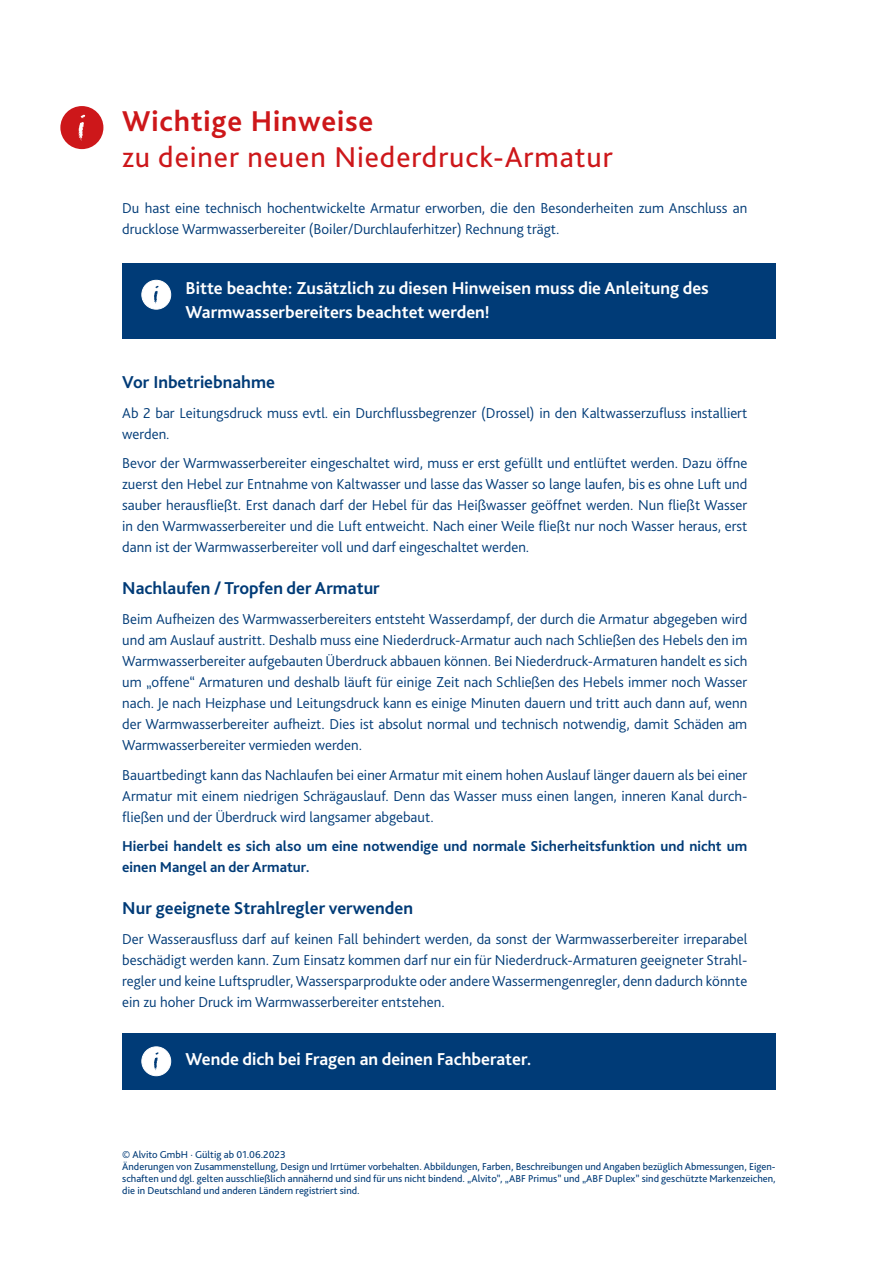
<style>
.page{position:relative;width:893px;height:1263px;background:#fff}
.page>*{position:absolute;margin:0;border:0;box-sizing:border-box;transform-origin:0 0}
.t1{font:30px "Bliss Pro";letter-spacing:.03em;color:#cd171a}
.t2{font:700 30px "Bliss Pro";letter-spacing:.03em;color:#cd171a}
.t3{font:700 18px "Bliss Pro";color:#fff}
.Bliss_bold_2mm{font:700 18px "Bliss Pro";color:#003b77}
.Bliss_light_2mm{font:300 15px/21px "Bliss Pro";color:#003b77}
.Bliss_light_5mm{font:300 15px/21px "Bliss Pro";color:#003b77;text-align:justify}
.Bliss_light_5mm-2{font:700 15px/21px "Bliss Pro";color:#003b77}
.t4{font:10.5px/12px "Bliss Pro";color:#003b77;text-align:justify}
</style>
<div class="page">
<div style="left:122px;top:263px;width:654px;height:75px;background:#003b77"></div>
<div style="left:122px;top:1033px;width:654px;height:57px;background:#003b77"></div>
<div style="left:62px;top:107px;width:40px;height:41px;background:#cd171a;border-radius:50%"></div>
<div style="left:60px;top:106px;width:43px;height:43px;border:2px solid #cd171a;border-radius:50%"></div>
<svg style="left:78px;top:115px;width:7px;height:25px"></svg>
<div style="left:142px;top:280px;width:29px;height:29px;background:#fff;border-radius:50%"></div>
<div style="left:141px;top:280px;width:30px;height:30px;border:1px solid #fff;border-radius:50%"></div>
<svg style="left:154px;top:286px;width:5px;height:18px"></svg>
<div style="left:142px;top:1047px;width:29px;height:29px;background:#fff;border-radius:50%"></div>
<div style="left:141px;top:1046px;width:30px;height:30px;border:1px solid #fff;border-radius:50%"></div>
<svg style="left:154px;top:1052px;width:5px;height:18px"></svg>
<p class="t2" style="left:122px;top:103px;width:253px">Wichtige Hinweise</p>
<p class="t1" style="left:122px;top:139px;width:492px">zu deiner neuen Niederdruck-Armatur</p>
<p class="Bliss_light_2mm" style="left:122px;top:197px;width:627px">Du hast eine technisch hochentwickelte Armatur erworben, die den Besonderheiten zum Anschluss an drucklose Warmwasserbereiter (Boiler/Durchlauferhitzer) Rechnung trägt.</p>
<p class="t3" style="left:186px;top:276px;width:525px">Bitte beachte: Zusätzlich zu diesen Hinweisen muss die Anleitung des</p>
<p class="t3" style="left:186px;top:300px;width:306px">Warmwasserbereiters beachtet werden!</p>
<p class="Bliss_bold_2mm" style="left:122px;top:371px;width:154px">Vor Inbetriebnahme</p>
<p class="Bliss_light_2mm" style="left:122px;top:402px;width:627px">Ab 2 bar Leitungsdruck muss evtl. ein Durchflussbegrenzer (Drossel) in den Kaltwasserzufluss installiert werden.</p>
<p class="Bliss_light_5mm" style="left:122px;top:453px;width:627px">Bevor der Warmwasserbereiter eingeschaltet wird, muss er erst gefüllt und entlüftet werden. Dazu öffne zuerst den Hebel zur Entnahme von Kaltwasser und lasse das Wasser so lange laufen, bis es ohne Luft und sauber herausfließt. Erst danach darf der Hebel für das Heißwasser geöffnet werden. Nun fließt Wasser in den Warmwasserbereiter und die Luft entweicht. Nach einer Weile fließt nur noch Wasser heraus, erst dann ist der Warmwasserbereiter voll und darf eingeschaltet werden.</p>
<p class="Bliss_bold_2mm" style="left:122px;top:577px;width:259px">Nachlaufen / Tropfen der Armatur</p>
<p class="Bliss_light_2mm" style="left:122px;top:608px;width:627px;text-align:justify">Beim Aufheizen des Warmwasserbereiters entsteht Wasserdampf, der durch die Armatur abgegeben wird und am Auslauf austritt. Deshalb muss eine Niederdruck-Armatur auch nach Schließen des Hebels den im Warmwasserbereiter aufgebauten Überdruck abbauen können. Bei Niederdruck-Armaturen handelt es sich um „offene“ Armaturen und deshalb läuft für einige Zeit nach Schließen des Hebels immer noch Wasser nach. Je nach Heizphase und Leitungsdruck kann es einige Minuten dauern und tritt auch dann auf, wenn der Warmwasserbereiter aufheizt. Dies ist absolut normal und technisch notwendig, damit Schäden am Warmwasserbereiter vermieden werden.</p>
<p class="Bliss_light_2mm" style="left:122px;top:764px;width:627px;text-align:justify">Bauartbedingt kann das Nachlaufen bei einer Armatur mit einem hohen Auslauf länger dauern als bei einer Armatur mit einem niedrigen Schrägauslauf. Denn das Wasser muss einen langen, inneren Kanal durch&shy;fließen und der Überdruck wird langsamer abgebaut.</p>
<p class="Bliss_light_5mm-2" style="left:122px;top:835px;width:626px">Hierbei handelt es sich also um eine notwendige und normale Sicherheitsfunktion und nicht um einen Mangel an der Armatur.</p>
<p class="Bliss_bold_2mm" style="left:122px;top:897px;width:292px">Nur geeignete Strahlregler verwenden</p>
<p class="Bliss_light_5mm" style="left:122px;top:928px;width:627px">Der Wasserausfluss darf auf keinen Fall behindert werden, da sonst der Warmwasserbereiter irreparabel beschädigt werden kann. Zum Einsatz kommen darf nur ein für Niederdruck-Armaturen geeigneter Strahl&shy;regler und keine Luftsprudler, Wassersparprodukte oder andere Wassermengenregler, denn dadurch könnte ein zu hoher Druck im Warmwasserbereiter entstehen.</p>
<p class="t3" style="left:186px;top:1047px;width:348px">Wende dich bei Fragen an deinen Fachberater.</p>
<p class="t4" style="left:122px;top:1149px;width:165px">© Alvito GmbH · Gültig ab 01.06.2023</p>
<p class="t4" style="left:122px;top:1161px;width:655px">Änderungen von Zusammenstellung, Design und Irrtümer vorbehalten. Abbildungen, Farben, Beschreibungen und Angaben bezüglich Abmessungen, Eigen&shy;schaften und dgl. gelten ausschließlich annähernd und sind für uns nicht bindend. „Alvito”, „ABF Primus” und „ABF Duplex” sind geschützte Markenzeichen, die in Deutschland und anderen Ländern registriert sind.</p>
</div>
